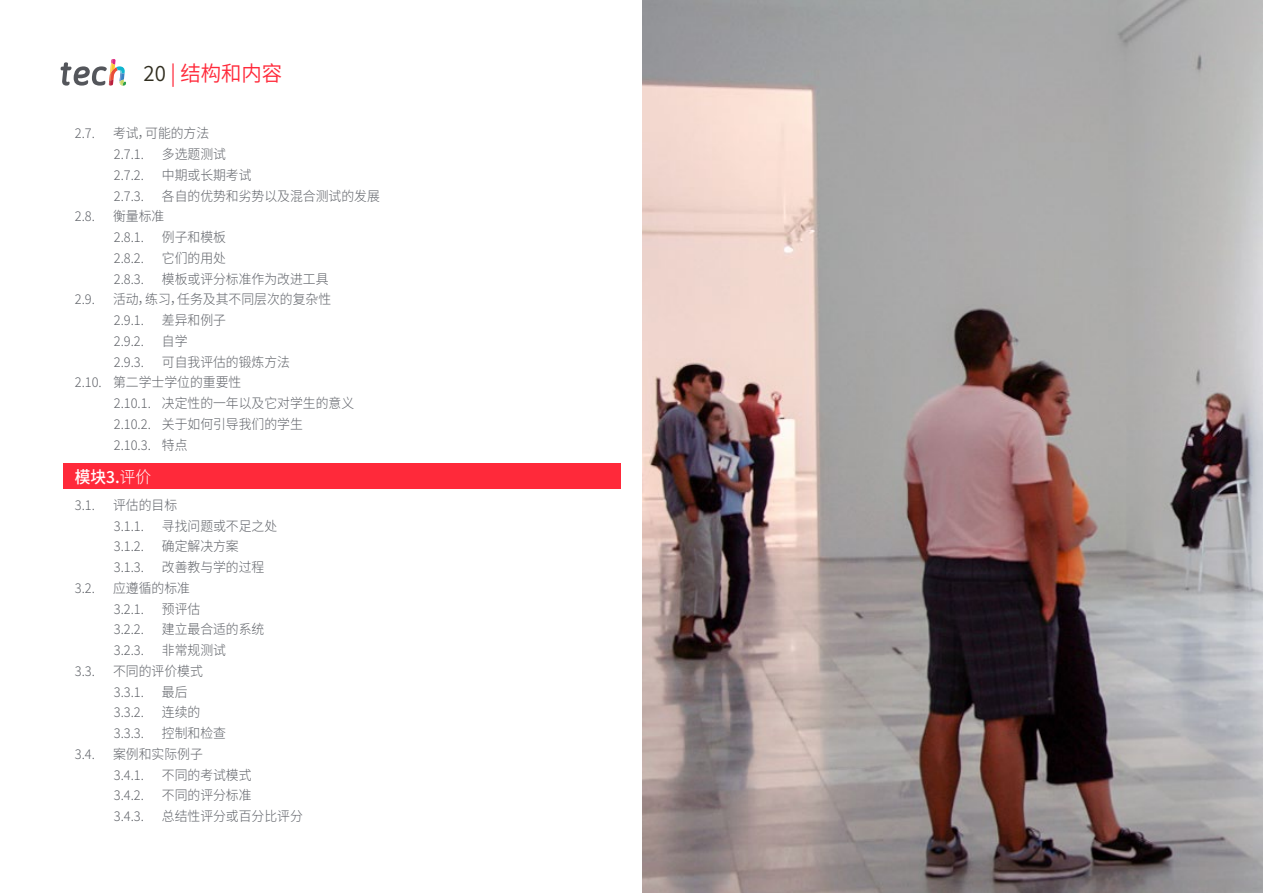
<style>
.page{position:relative;width:1263px;height:893px;background:#fff}
.page>*{position:absolute;margin:0;border:0;box-sizing:border-box;transform-origin:0 0}
.t1{font:21px "Source Han Sans CN";color:#ff293a}
.t2{font:500 16.5px "Source Han Sans CN";color:#fff;scale:.95 1}
.t3{font:300 13.5px/20.7px "Source Han Sans CN";color:#61646a;scale:.95 1}
.s1{color:#312e20}
.s2{font-weight:300}
</style>
<div class="page">
<div style="left:64px;top:463px;width:557px;height:26px;background:#ff293a"></div>
<img style="left:642px;top:0;width:621px;height:893px">
<svg style="left:61px;top:59px;width:65px;height:27px"></svg>
<h1 class="t1" style="left:144px;top:61px;width:140px"><span class="s1">20</span> | 结构和内容</h1>
<p class="t3" style="left:75px;top:123px;width:23px">2.7.</p>
<p class="t3" style="left:113px;top:123px;width:103px">考试，可能的方法<br>2.7.1.</p>
<p class="t3" style="left:162px;top:144px;width:69px">多选题测试</p>
<p class="t3" style="left:114px;top:165px;width:33px">2.7.2.</p>
<p class="t3" style="left:162px;top:165px;width:96px">中期或长期考试</p>
<p class="t3" style="left:114px;top:186px;width:33px">2.7.3.</p>
<p class="t3" style="left:162px;top:186px;width:231px">各自的优势和劣势以及混合测试的发展</p>
<p class="t3" style="left:75px;top:206px;width:23px">2.8.</p>
<p class="t3" style="left:113px;top:206px;width:55px">衡量标准<br>2.8.1.</p>
<p class="t3" style="left:162px;top:227px;width:69px">例子和模板</p>
<p class="t3" style="left:114px;top:248px;width:33px">2.8.2.</p>
<p class="t3" style="left:162px;top:248px;width:69px">它们的用处</p>
<p class="t3" style="left:114px;top:269px;width:33px">2.8.3.</p>
<p class="t3" style="left:162px;top:269px;width:177px">模板或评分标准作为改进工具</p>
<p class="t3" style="left:75px;top:289px;width:23px">2.9.</p>
<p class="t3" style="left:113px;top:289px;width:231px">活动，练习，任务及其不同层次的复杂性<br>2.9.1.</p>
<p class="t3" style="left:162px;top:310px;width:69px">差异和例子</p>
<p class="t3" style="left:114px;top:331px;width:33px">2.9.2.</p>
<p class="t3" style="left:162px;top:331px;width:28px">自学</p>
<p class="t3" style="left:114px;top:352px;width:33px">2.9.3.</p>
<p class="t3" style="left:75px;top:352px;width:228px;text-indent:87px">可自我评估的锻炼方法<br>2.10. 第二学士学位的重要性</p>
<p class="t3" style="left:114px;top:393px;width:255px">2.10.1. 决定性的一年以及它对学生的意义<br>2.10.2. 关于如何引导我们的学生<br>2.10.3. 特点</p>
<p class="t2" style="left:75px;top:467px;width:82px">模块3.<span class="s2">评价</span></p>
<p class="t3" style="left:75px;top:495px;width:23px">3.1.</p>
<p class="t3" style="left:113px;top:495px;width:69px">评估的目标<br>3.1.1.</p>
<p class="t3" style="left:162px;top:516px;width:123px">寻找问题或不足之处</p>
<p class="t3" style="left:114px;top:536px;width:33px">3.1.2.</p>
<p class="t3" style="left:162px;top:536px;width:83px">确定解决方案</p>
<p class="t3" style="left:114px;top:557px;width:33px">3.1.3.</p>
<p class="t3" style="left:162px;top:557px;width:109px">改善教与学的过程</p>
<p class="t3" style="left:75px;top:578px;width:23px">3.2.</p>
<p class="t3" style="left:113px;top:578px;width:82px">应遵循的标准<br>3.2.1.</p>
<p class="t3" style="left:162px;top:599px;width:42px">预评估</p>
<p class="t3" style="left:114px;top:619px;width:33px">3.2.2.</p>
<p class="t3" style="left:162px;top:619px;width:109px">建立最合适的系统</p>
<p class="t3" style="left:114px;top:640px;width:33px">3.2.3.</p>
<p class="t3" style="left:162px;top:640px;width:69px">非常规测试</p>
<p class="t3" style="left:75px;top:661px;width:23px">3.3.</p>
<p class="t3" style="left:113px;top:661px;width:96px">不同的评价模式<br>3.3.1.</p>
<p class="t3" style="left:162px;top:682px;width:28px">最后</p>
<p class="t3" style="left:114px;top:702px;width:33px">3.3.2.</p>
<p class="t3" style="left:162px;top:702px;width:42px">连续的</p>
<p class="t3" style="left:114px;top:723px;width:33px">3.3.3.</p>
<p class="t3" style="left:162px;top:723px;width:69px">控制和检查</p>
<p class="t3" style="left:75px;top:744px;width:23px">3.4.</p>
<p class="t3" style="left:113px;top:744px;width:96px">案例和实际例子<br>3.4.1.</p>
<p class="t3" style="left:162px;top:765px;width:96px">不同的考试模式</p>
<p class="t3" style="left:114px;top:785px;width:33px">3.4.2.</p>
<p class="t3" style="left:162px;top:785px;width:96px">不同的评分标准</p>
<p class="t3" style="left:114px;top:806px;width:33px">3.4.3.</p>
<p class="t3" style="left:162px;top:806px;width:150px">总结性评分或百分比评分</p>
</div>
